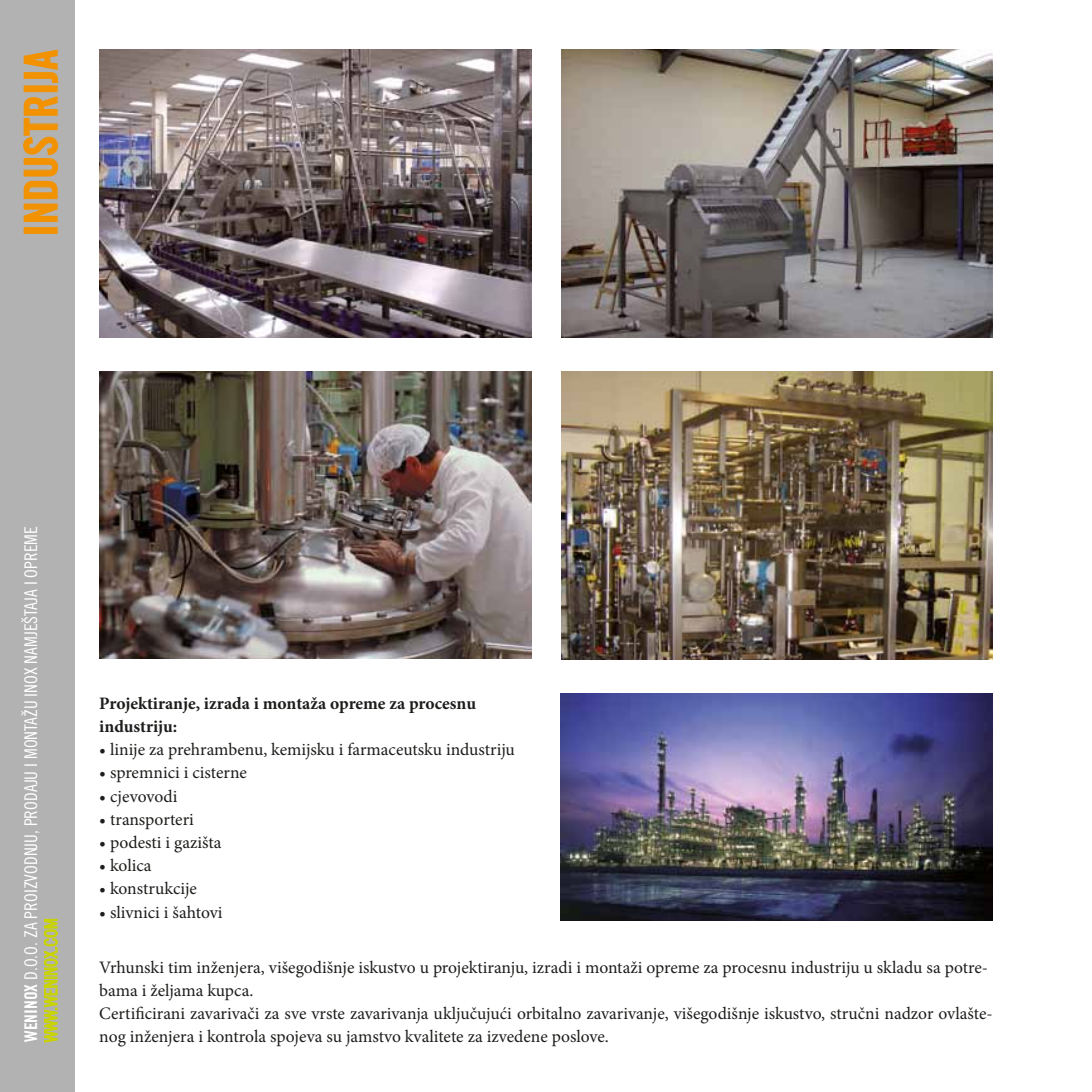
<style>
.page{position:relative;width:1092px;height:1092px;background:#fff}
.page>*{position:absolute;margin:0;border:0;box-sizing:border-box;transform-origin:0 0}
.t1{font:45.5px "Trade Gothic Bold Condensed Twenty";color:#f39200}
.t2{font:17.5px/23.1px "Minion Pro";color:#1d1d1b}
.t3{font:17.5px/20.1px "Trade Gothic Condensed Eighteen";color:#fff}
.t4{font:700 17.5px/23.1px "Minion Pro";letter-spacing:-.005em;color:#1d1d1b}
.s1{font-family:"Trade Gothic Bold Condensed Twenty"}
.s2{color:#cad400}
</style>
<div class="page">
<img style="left:99px;top:371px;width:432px;height:287px">
<div style="left:0;top:0;width:74px;height:1091px;background:#b2b2b2"></div>
<div style="left:24px;top:227px;width:33px;height:7px;border:1px solid #f39200"></div>
<svg style="left:23px;top:96px;width:35px;height:126px"></svg>
<div style="left:24px;top:86px;width:33px;height:6px;border:1px solid #f39200"></div>
<svg style="left:24px;top:49px;width:34px;height:34px"></svg>
<svg style="left:44px;top:918px;width:14px;height:124px"></svg>
<img style="left:561px;top:693px;width:431px;height:227px">
<img style="left:99px;top:50px;width:432px;height:287px">
<img style="left:561px;top:371px;width:431px;height:288px">
<img style="left:561px;top:50px;width:431px;height:287px">
<h1 class="t1" style="left:13px;top:237px;width:189px;rotate:-90deg">INDUSTRIJA</h1>
<p class="t3" style="left:21px;top:1042px;width:517px;rotate:-90deg"><span class="s1">WENINOX</span> D.O.O. ZA PROIZVODNJU, PRODAJU I MONTAŽU INOX NAMJEŠTAJA I OPREME<br><span class="s2">WWW.WENINOX.COM</span></p>
<p class="t4" style="left:99px;top:691px;width:378px">Projektiranje, izrada i montaža opreme za procesnu industriju:</p>
<p class="t2" style="left:99px;top:738px;width:417px">• linije za prehrambenu, kemijsku i farmaceutsku industriju</p>
<p class="t2" style="left:99px;top:761px;width:149px">• spremnici i cisterne</p>
<p class="t2" style="left:99px;top:784px;width:80px">• cjevovodi</p>
<p class="t2" style="left:99px;top:807px;width:96px">• transporteri</p>
<p class="t2" style="left:99px;top:831px;width:124px">• podesti i gazišta</p>
<p class="t2" style="left:99px;top:854px;width:54px">• kolica</p>
<p class="t2" style="left:99px;top:877px;width:99px">• konstrukcije</p>
<p class="t2" style="left:99px;top:900px;width:125px">• slivnici i šahtovi</p>
<p class="t2" style="left:99px;top:955px;width:894px">Vrhunski tim inženjera, višegodišnje iskustvo u projektiranju, izradi i montaži opreme za procesnu industriju u skladu sa potre&shy;bama i željama kupca.<br>Certificirani zavarivači za sve vrste zavarivanja uključujući orbitalno zavarivanje, višegodišnje iskustvo, stručni nadzor ovlašte&shy;nog inženjera i kontrola spojeva su jamstvo kvalitete za izvedene poslove.</p>
</div>
